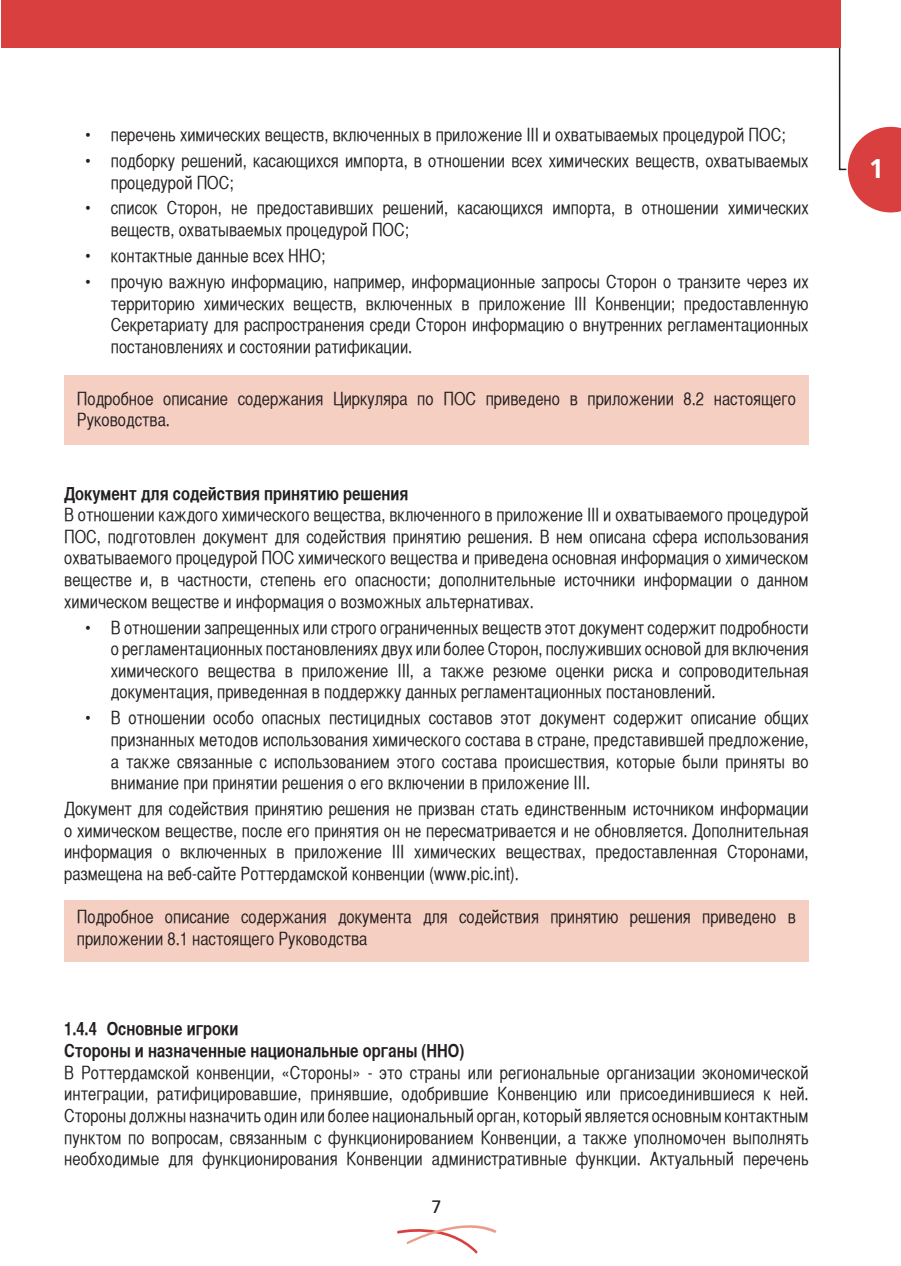
<style>
.page{position:relative;width:901px;height:1266px;background:#fff}
.page>*{position:absolute;margin:0;border:0;box-sizing:border-box;transform-origin:0 0}
.t1{font:700 27px "Frutiger";color:#fff}
.t2{font:18px/21.6px "Helvetica CY Plain";color:#231f20;text-align:justify}
.t3{font:18px/21.6px "Helvetica CY Bold";color:#231f20}
.t4{font:18px "Frutiger";color:#231f20}
</style>
<div class="page">
<hr style="left:0;top:0;width:1px;height:47px;background:#d93f3e">
<hr style="left:838px;top:47px;width:2px;height:123px;background:#231f20">
<hr style="left:839px;top:169px;width:53px;height:1px;background:#231f20">
<div style="left:1px;top:0;width:839px;height:47px;background:#d93f3e"></div>
<svg style="left:846px;top:126px;width:54px;height:87px"></svg>
<div style="left:864px;top:157px;width:24px;height:24px;background:#d93f3e"></div>
<svg style="left:397px;top:1225px;width:100px;height:29px"></svg>
<div style="left:64px;top:899px;width:744px;height:62px;background:#f5cfc2"></div>
<div style="left:64px;top:374px;width:744px;height:70px;background:#f5cfc2"></div>
<p class="t2" style="left:85px;top:126px;width:701px">• перечень химических веществ, включенных в приложение III и охватываемых процедурой ПОС;</p>
<p class="t2" style="left:111px;top:151px;width:699px;text-indent:-26px">• подборку решений, касающихся импорта, в отношении всех химических веществ, охватываемых процедурой ПОС;</p>
<p class="t2" style="left:111px;top:199px;width:699px;text-indent:-26px">• список Сторон, не предоставивших решений, касающихся импорта, в отношении химических веществ, охватываемых процедурой ПОС;</p>
<p class="t2" style="left:85px;top:246px;width:241px">• контактные данные всех ННО;</p>
<p class="t2" style="left:111px;top:272px;width:699px;text-indent:-25px">• прочую важную информацию, например, информационные запросы Сторон о транзите через их территорию химических веществ, включенных в приложение III Конвенции; предоставленную Секретариату для распространения среди Сторон информацию о внутренних регламентационных постановлениях и состоянии ратификации.</p>
<p class="t2" style="left:77px;top:389px;width:720px">Подробное описание содержания Циркуляра по ПОС приведено в приложении 8.2 настоящего<br>Руководства.</p>
<p class="t3" style="left:64px;top:484px;width:346px">Документ для содействия принятию решения</p>
<p class="t2" style="left:64px;top:505px;width:746px">В отношении каждого химического вещества, включенного в приложение III и охватываемого процедурой ПОС, подготовлен документ для содействия принятию решения. В нем описана сфера использования охватываемого процедурой ПОС химического вещества и приведена основная информация о химическом веществе и, в частности, степень его опасности; дополнительные источники информации о данном химическом веществе и информация о возможных альтернативах.</p>
<p class="t2" style="left:111px;top:618px;width:699px;text-indent:-25px">• В отношении запрещенных или строго ограниченных веществ этот документ содержит подробности о регламентационных постановлениях двух или более Сторон, послуживших основой для включения химического вещества в приложение III, а также резюме оценки риска и сопроводительная документация, приведенная в поддержку данных регламентационных постановлений.</p>
<p class="t2" style="left:111px;top:708px;width:699px;text-indent:-25px">• В отношении особо опасных пестицидных составов этот документ содержит описание общих признанных методов использования химического состава в стране, представившей предложение, а также связанные с использованием этого состава происшествия, которые были приняты во внимание при принятии решения о его включении в приложение III.</p>
<p class="t2" style="left:64px;top:799px;width:746px">Документ для содействия принятию решения не призван стать единственным источником информации о химическом веществе, после его принятия он не пересматривается и не обновляется. Дополнительная информация о включенных в приложение III химических веществах, предоставленная Сторонами, размещена на веб-сайте Роттердамской конвенции (www.pic.int).</p>
<p class="t2" style="left:77px;top:907px;width:720px">Подробное описание содержания документа для содействия принятию решения приведено в приложении 8.1 настоящего Руководства</p>
<p class="t3" style="left:64px;top:1019px;width:401px">1.4.4 Основные игроки<br>Стороны и назначенные национальные органы (ННО)</p>
<p class="t2" style="left:64px;top:1062px;width:746px">В Роттердамской конвенции, «Стороны» - это страны или региональные организации экономической интеграции, ратифицировавшие, принявшие, одобрившие Конвенцию или присоединившиеся к ней.<br>Стороны должны назначить один или более национальный орган, который является основным контактным пунктом по вопросам, связанным с функционированием Конвенции, а также уполномочен выполнять необходимые для функционирования Конвенции административные функции. Актуальный перечень</p>
<p class="t4" style="left:431px;top:1199px;width:12px">7</p>
<h1 class="t1" style="left:868px;top:158px;width:17px">1</h1>
</div>
